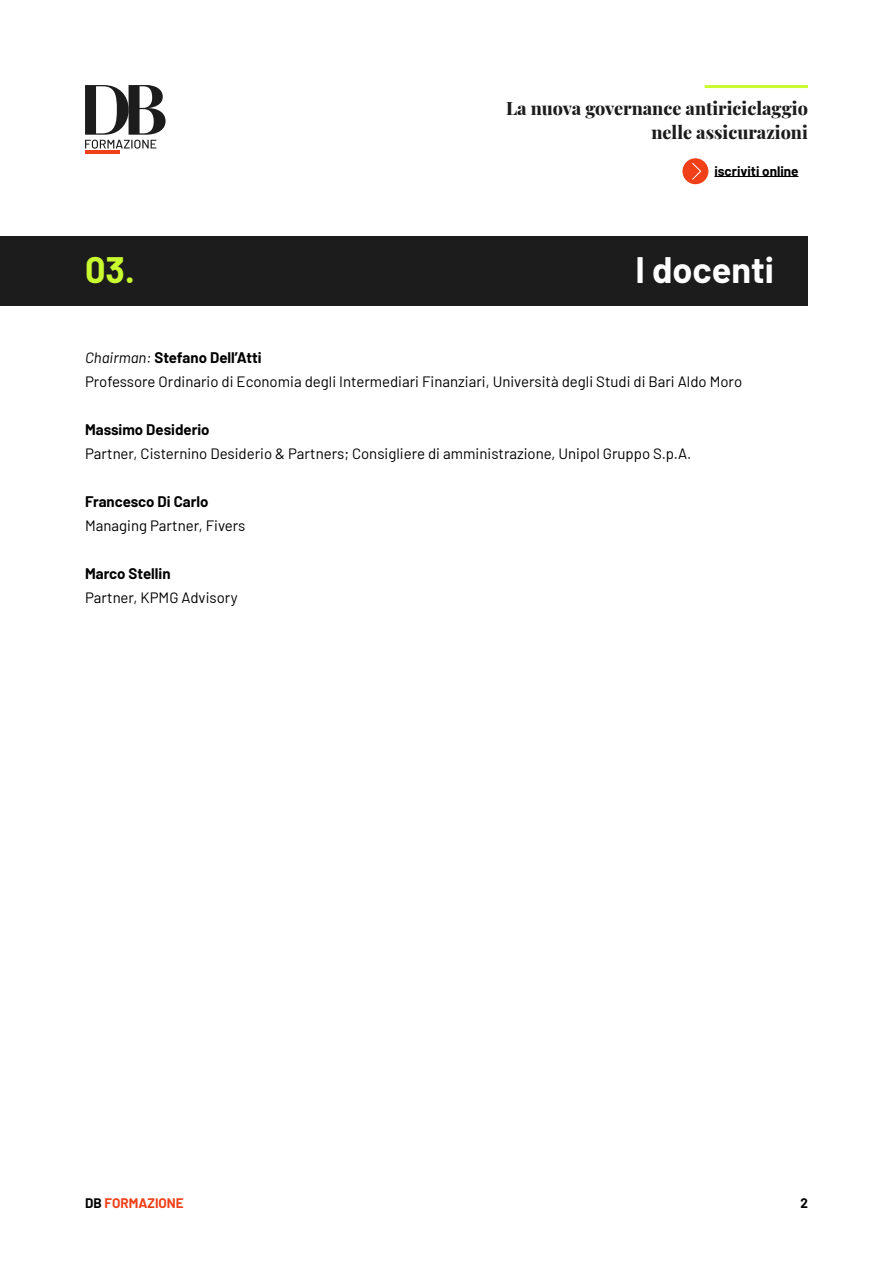
<style>
.page{position:relative;width:893px;height:1263px;background:#fff}
.page>*{position:absolute;margin:0;border:0;box-sizing:border-box;transform-origin:0 0}
.t1{font:700 36px "Barlow";color:#fff}
.t2{font:700 36px "Barlow";color:#c9fa30}
.t3{font:800 18px/24px "Playfair Display";color:#1c1c1c;text-align:right}
.t4{font:15px/24px "Barlow";color:#000}
.t5{font:700 15px "Barlow";color:#000}
.t6{font:700 13.5px "Barlow";color:#000}
.t7{font:700 13.5px "Barlow";color:#f04017}
.s1{font-style:italic}
.s2{font-weight:700}
.s3{color:#000}
</style>
<div class="page">
<hr style="left:85px;top:151px;width:35px;height:3px;background:#f04017">
<svg style="left:85px;top:85px;width:81px;height:64px"></svg>
<hr style="left:705px;top:85px;width:103px;height:3px;background:#c9fa30">
<hr style="left:714px;top:176px;width:85px;height:1px;background:#000">
<div style="left:682px;top:158px;width:26px;height:26px;background:#f04017;border-radius:50%"></div>
<svg style="left:692px;top:163px;width:9px;height:17px"></svg>
<div style="left:0;top:236px;width:808px;height:69px;background:#1c1c1c"></div>
<p class="t3" style="left:506px;top:95px;width:303px">La nuova governance antiriciclaggio nelle assicurazioni</p>
<p class="t6" style="left:714px;top:161px;width:86px">iscriviti online</p>
<h1 class="t2" style="left:85px;top:244px;width:51px">03.</h1>
<h1 class="t1" style="left:635px;top:244px;width:140px">I docenti</h1>
<p class="t4" style="left:85px;top:344px;width:659px"><span class="s1">Chairman:</span> <span class="s2">Stefano Dell’Atti<br></span>Professore Ordinario di Economia degli Intermediari Finanziari, Università degli Studi di Bari Aldo Moro</p>
<p class="t5" style="left:85px;top:418px;width:126px">Massimo Desiderio</p>
<p class="t4" style="left:85px;top:440px;width:608px">Partner, Cisternino Desiderio &amp; Partners; Consigliere di amministrazione, Unipol Gruppo S.p.A.</p>
<p class="t5" style="left:85px;top:490px;width:125px">Francesco Di Carlo</p>
<p class="t4" style="left:85px;top:512px;width:162px">Managing Partner, Fivers</p>
<p class="t5" style="left:85px;top:562px;width:87px">Marco Stellin</p>
<p class="t4" style="left:85px;top:584px;width:154px">Partner, KPMG Advisory</p>
<p class="t7" style="left:85px;top:1193px;width:100px"><span class="s3">DB</span> FORMAZIONE</p>
<p class="t6" style="left:800px;top:1193px;width:9px">2</p>
</div>
